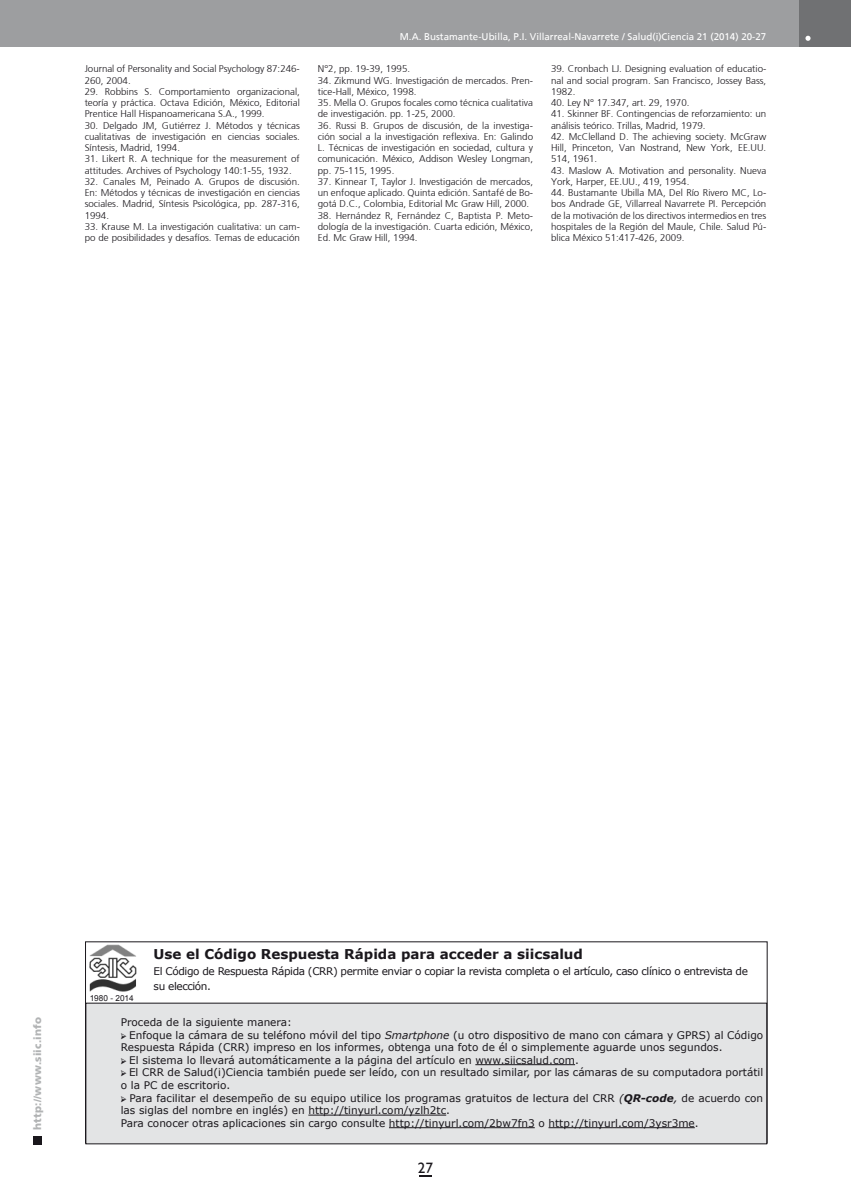
<style>
.page{position:relative;width:851px;height:1191px;background:#fff}
.page>*{position:absolute;margin:0;border:0;box-sizing:border-box;transform-origin:0 0}
.t1{font:15px "Humanist 521 BT";color:#1a171c}
.t2{font:700 13.5px "Verdana";color:#1a171c}
.t3{font:10.5px/12.6px "Verdana";color:#1a171c}
.t4{font:10.5px/14.4px "Verdana";letter-spacing:-.04em;color:#1a171c}
.t5{font:900 10.5px "Frutiger";letter-spacing:.015em;color:#b1b3b4}
.t6{font:300 9.75px/11.2px "Frutiger";color:#1a171c;text-align:justify}
.t7{font:9.75px "Frutiger";color:#fff}
.t8{font:8.25px "Arial";color:#1a171c}
.s1{font-family:"Minion Pro"}
.s2{font-style:italic}
.s3{font-weight:700;font-style:italic}
</style>
<div class="page">
<div style="left:33px;top:1135px;width:9px;height:9px;background:#1a171c"></div>
<div style="left:1px;top:0;width:812px;height:47px;background:#9d9ea0"></div>
<div style="left:799px;top:0;width:51px;height:47px;background:#707173"></div>
<svg style="left:805px;top:36px;width:5px;height:5px"></svg>
<svg style="left:419px;top:1175px;width:12px;height:1px"></svg>
<div style="left:86px;top:1003px;width:680px;height:140px;background:#e3e4e5"></div>
<img style="left:89px;top:944px;width:47px;height:48px">
<hr style="left:475px;top:1064px;width:100px;height:1px;background:#1a171c">
<hr style="left:308px;top:1114px;width:138px;height:1px;background:#1a171c">
<hr style="left:389px;top:1127px;width:145px;height:1px;background:#1a171c">
<hr style="left:548px;top:1127px;width:146px;height:1px;background:#1a171c">
<p class="t6" style="left:85px;top:63px;width:217px">Journal of Personality and Social Psychology 87:246-<br>260, 2004.</p>
<p class="t6" style="left:85px;top:86px;width:217px">29. Robbins S. Comportamiento organizacional, teoría y práctica. Octava Edición, México, Editorial Prentice Hall Hispanoamericana S.A., 1999.</p>
<p class="t6" style="left:85px;top:120px;width:217px">30. Delgado JM, Gutiérrez J. Métodos y técnicas cualitativas de investigación en ciencias sociales.<br>Síntesis, Madrid, 1994.</p>
<p class="t6" style="left:85px;top:153px;width:217px">31. Likert R. A technique for the measurement of attitudes. Archives of Psychology 140:1-55, 1932.</p>
<p class="t6" style="left:85px;top:176px;width:217px">32. Canales M, Peinado A. Grupos de discusión.<br>En: Métodos y técnicas de investigación en ciencias sociales. Madrid, Síntesis Psicológica, pp. 287-316, 1994.</p>
<p class="t6" style="left:85px;top:221px;width:217px">33. Krause M. La investigación cualitativa: un cam&shy;po de posibilidades y desafíos. Temas de educación</p>
<p class="t7" style="left:399px;top:31px;width:368px">M.A. Bustamante-Ubilla, P.I. Villarreal-Navarrete / Salud(i)Ciencia 21 (2014) 20-27</p>
<p class="t6" style="left:318px;top:63px;width:94px">N°2, pp. 19-39, 1995.</p>
<p class="t6" style="left:318px;top:75px;width:217px">34. Zikmund WG. Investigación de mercados. Pren&shy;tice-Hall, México, 1998.</p>
<p class="t6" style="left:318px;top:97px;width:217px">35. Mella O. Grupos focales como técnica cualitativa de investigación. pp. 1-25, 2000.</p>
<p class="t6" style="left:318px;top:120px;width:217px">36. Russi B. Grupos de discusión, de la investiga&shy;ción social a la investigación reflexiva. En: Galindo L. Técnicas de investigación en sociedad, cultura y comunicación. México, Addison Wesley Longman, pp. 75-115, 1995.</p>
<p class="t6" style="left:318px;top:176px;width:217px">37. Kinnear T, Taylor J. Investigación de mercados, un enfoque aplicado. Quinta edición. Santafé de Bo&shy;gotá D.C., Colombia, Editorial Mc Graw Hill, 2000.</p>
<p class="t6" style="left:318px;top:210px;width:217px">38. Hernández R, Fernández C, Baptista P. Meto&shy;dología de la investigación. Cuarta edición, México, Ed. Mc Graw Hill, 1994.</p>
<p class="t6" style="left:551px;top:63px;width:217px">39. Cronbach LJ. Designing evaluation of educatio&shy;nal and social program. San Francisco, Jossey Bass, 1982.</p>
<p class="t6" style="left:551px;top:97px;width:140px">40. Ley N° 17.347, art. 29, 1970.</p>
<p class="t6" style="left:551px;top:108px;width:217px">41. Skinner BF. Contingencias de reforzamiento: un análisis teórico. Trillas, Madrid, 1979.</p>
<p class="t6" style="left:551px;top:131px;width:217px">42. McClelland D. The achieving society. McGraw Hill, Princeton, Van Nostrand, New York, EE.UU.<br>514, 1961.</p>
<p class="t6" style="left:551px;top:165px;width:217px">43. Maslow A. Motivation and personality. Nueva<br>York, Harper, EE.UU., 419, 1954.</p>
<p class="t6" style="left:551px;top:187px;width:217px">44. Bustamante Ubilla MA, Del Río Rivero MC, Lo&shy;bos Andrade GE, Villarreal Navarrete PI. Percepción de la motivación de los directivos intermedios en tres hospitales de la Región del Maule, Chile. Salud Pú&shy;blica México 51:417-426, 2009.</p>
<p class="t5" style="left:31px;top:1129px;width:114px;rotate:-90deg">http://www.siic.info</p>
<h2 class="t2" style="left:154px;top:944px;width:431px">Use el Código Respuesta Rápida para acceder a siicsalud</h2>
<p class="t4" style="left:154px;top:964px;width:595px">El Código de Respuesta Rápida (CRR) permite enviar o copiar la revista completa o el artículo, caso clínico o entrevista de su elección.</p>
<p class="t3" style="left:121px;top:1015px;width:173px">Proceda de la siguiente manera:</p>
<p class="t3" style="left:121px;top:1028px;width:644px"><span class="s1">➢</span> Enfoque la cámara de su teléfono móvil del tipo <span class="s2">Smartphone</span> (u otro dispositivo de mano con cámara y GPRS) al Código<br>Respuesta Rápida (CRR) impreso en los informes, obtenga una foto de él o simplemente aguarde unos segundos.</p>
<p class="t3" style="left:121px;top:1053px;width:459px"><span class="s1">➢</span> El sistema lo llevará automáticamente a la página del artículo en www.siicsalud.com.</p>
<p class="t3" style="left:121px;top:1066px;width:644px"><span class="s1">➢</span> El CRR de Salud(i)Ciencia también puede ser leído, con un resultado similar, por las cámaras de su computadora portátil o la PC de escritorio.</p>
<p class="t3" style="left:121px;top:1091px;width:644px"><span class="s1">➢</span> Para facilitar el desempeño de su equipo utilice los programas gratuitos de lectura del CRR <span class="s2">(</span><span class="s3">QR-code</span><span class="s2">,</span> de acuerdo con las siglas del nombre en inglés) en http://tinyurl.com/yzlh2tc.<br>Para conocer otras aplicaciones sin cargo consulte http://tinyurl.com/2bw7fn3 o http://tinyurl.com/3ysr3me.</p>
<p class="t8" style="left:90px;top:992px;width:46px">1980 - 2014</p>
<h1 class="t1" style="left:418px;top:1158px;width:17px">27</h1>
</div>
